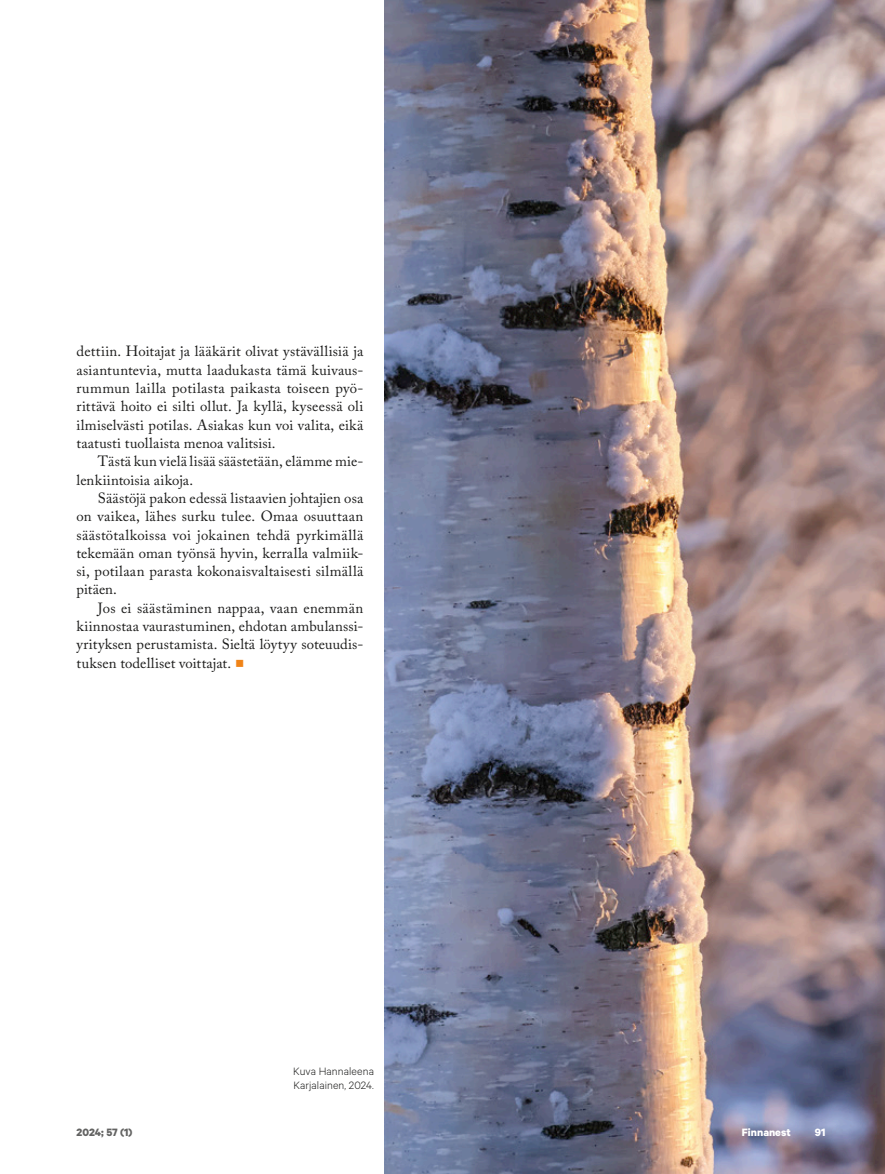
<style>
.page{position:relative;width:885px;height:1174px;background:#fff}
.page>*{position:absolute;margin:0;border:0;box-sizing:border-box;transform-origin:0 0}
.t1{font:14.7px/18.3px "Adobe Caslon Pro";letter-spacing:.01em;color:#1b1b1a;text-align:justify}
.t2{font:300 12px/13.5px "Calibre";letter-spacing:.01em;color:#1b1b1a}
.t3{font:700 12px "Calibre";color:#fff}
.t4{font:700 12px "Calibre";letter-spacing:-.005em;color:#636362}
.s1{color:#f08316}
</style>
<div class="page">
<img style="left:384px;top:0;width:500px;height:1174px">
<p class="t1" style="left:77px;top:342px;width:288px">dettiin. Hoitajat ja lääkärit olivat ystävällisiä ja asiantuntevia, mutta laadukasta tämä kuivaus&shy;rummun lailla potilasta paikasta toiseen pyö&shy;rittävä hoito ei silti ollut. Ja kyllä, kyseessä oli ilmiselvästi potilas. Asiakas kun voi valita, eikä taatusti tuollaista menoa valitsisi.</p>
<p class="t1" style="left:77px;top:452px;width:288px;text-indent:21px">Tästä kun vielä lisää säästetään, elämme mie&shy;lenkiintoisia aikoja.</p>
<p class="t1" style="left:77px;top:489px;width:288px;text-indent:21px">Säästöjä pakon edessä listaavien johtajien osa on vaikea, lähes surku tulee. Omaa osuuttaan säästötalkoissa voi jokainen tehdä pyrkimällä tekemään oman työnsä hyvin, kerralla valmiik&shy;si, potilaan parasta kokonaisvaltaisesti silmällä pitäen.</p>
<p class="t1" style="left:77px;top:598px;width:288px;text-indent:21px">Jos ei säästäminen nappaa, vaan enemmän kiinnostaa vaurastuminen, ehdotan ambulanssi&shy;yrityksen perustamista. Sieltä löytyy soteuudis&shy;tuksen todelliset voittajat. <span class="s1">○</span></p>
<p class="t2" style="left:293px;top:1064px;width:82px">Kuva Hannaleena<br>Karjalainen, 2024.</p>
<p class="t4" style="left:77px;top:1125px;width:57px">2024; 57 (1)</p>
<p class="t3" style="left:741px;top:1125px;width:50px">Finnanest</p>
<p class="t3" style="left:814px;top:1125px;width:12px">91</p>
</div>
